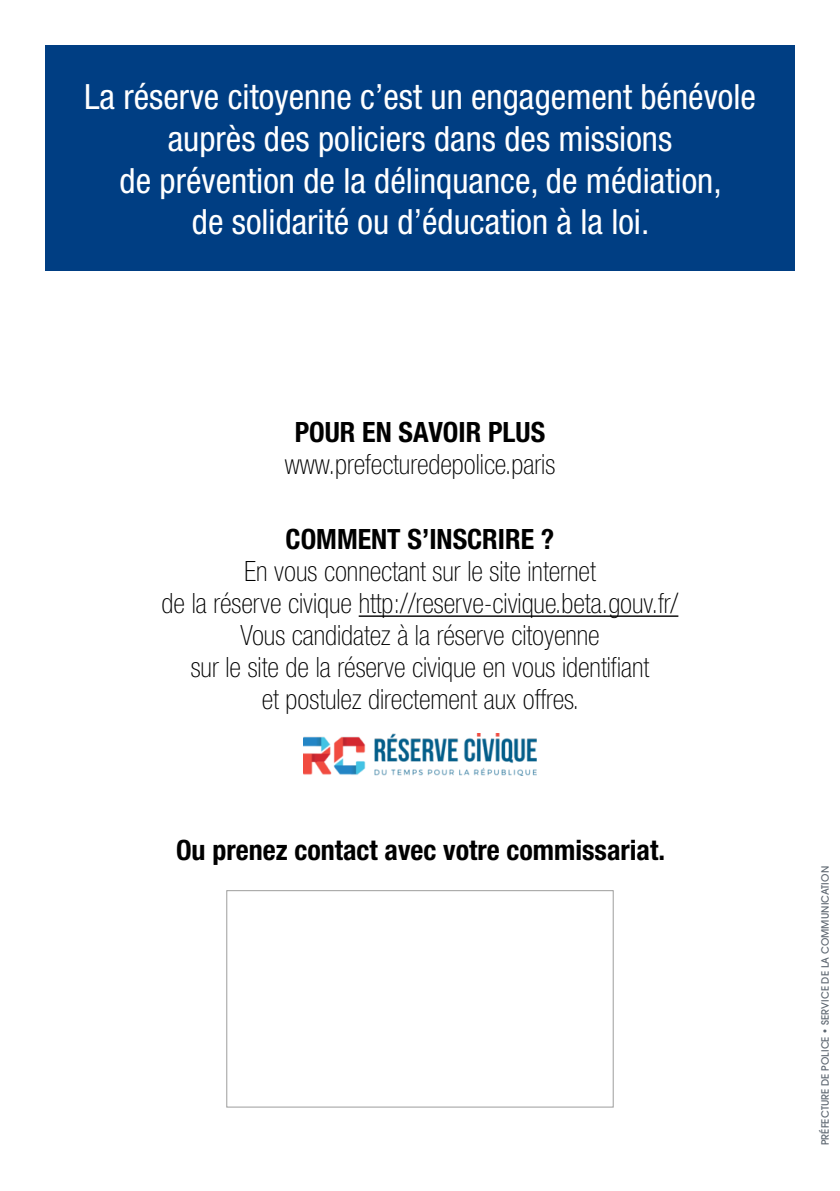
<style>
.page{position:relative;width:840px;height:1191px;background:#fff}
.page>*{position:absolute;margin:0;border:0;box-sizing:border-box;transform-origin:0 0}
.t1{font:condensed 34.8px/41.8px "Helvetica Neue LT";color:#fff;text-align:center}
.t2{font:100 condensed 28px/32px "Helvetica Neue LT";color:#000;text-align:center}
.t3{font:700 condensed 28px "Helvetica Neue LT";color:#000}
.t4{font:500 10px "Avant Garde LT";letter-spacing:.01em;color:#5d6670}
</style>
<div class="page">
<div style="left:45px;top:45px;width:749px;height:225px;background:#003e83"></div>
<hr style="left:358px;top:615px;width:320px;height:2px;background:#000">
<div style="left:226px;top:890px;width:387px;height:217px;border:1px solid #9d9d9c"></div>
<img style="left:304px;top:733px;width:231px;height:42px">
<p class="t1" style="left:84px;top:76px;width:673px">La réserve citoyenne c’est un engagement bénévole auprès des policiers dans des missions<br>de prévention de la délinquance, de médiation,<br>de solidarité ou d’éducation à la loi.</p>
<p class="t3" style="left:294px;top:415px;width:252px">POUR EN SAVOIR PLUS</p>
<p class="t2" style="left:284px;top:448px;width:272px">www.prefecturedepolice.paris</p>
<p class="t3" style="left:285px;top:522px;width:270px">COMMENT S’INSCRIRE ?</p>
<p class="t2" style="left:161px;top:555px;width:518px">En vous connectant sur le site internet<br>de la réserve civique http://reserve-civique.beta.gouv.fr/ Vous candidatez à la réserve citoyenne<br>sur le site de la réserve civique en vous identifiant<br>et postulez directement aux offres.</p>
<p class="t3" style="left:176px;top:833px;width:490px">Ou prenez contact avec votre commissariat.</p>
<p class="t4" style="left:818px;top:1145px;width:280px;rotate:-90deg">PRÉFECTURE DE POLICE • SERVICE DE LA COMMUNICATION</p>
</div>
